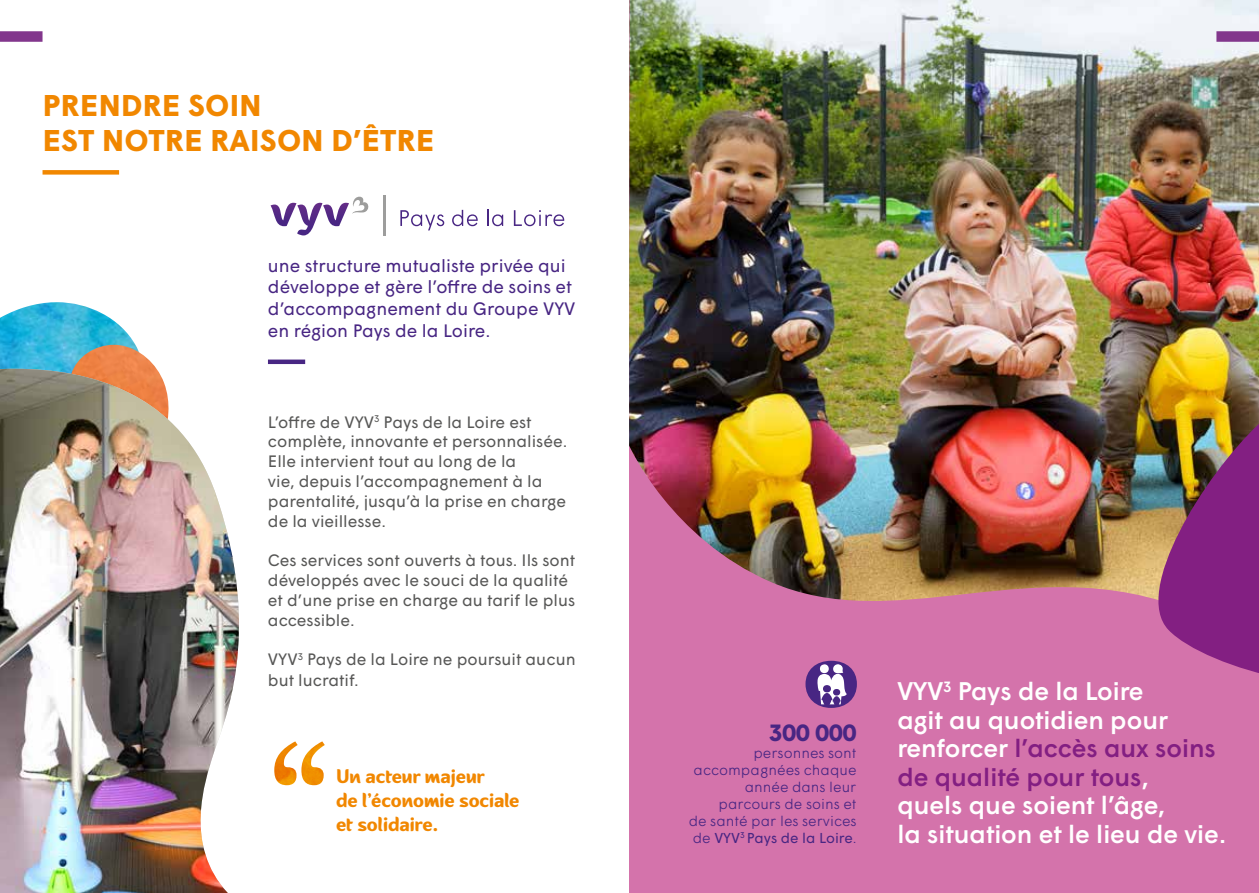
<style>
.page{position:relative;width:1259px;height:893px;background:#fff}
.page>*{position:absolute;margin:0;border:0;box-sizing:border-box;transform-origin:0 0}
.t1{font:700 30px/34.5px "Wigrum";letter-spacing:.01em;color:#f18700}
.t2{font:500 25.5px/28.5px "Wigrum";color:#fff}
.t3{font:700 23.55px "Wigrum";color:#482683}
.t4{font:19.5px/24px "Vyv";color:#f18700}
.t5{font:18px/21.6px "Wigrum";color:#482683}
.t6{font:16.5px/19.8px "Wigrum";color:#575756}
.t7{font:300 14.4px/17px "Wigrum";color:#482683;text-align:right}
.s1{font-weight:400}
.s2{color:#831f82}
</style>
<div class="page">
<div style="left:629px;top:0;width:630px;height:893px;background:#d473ab"></div>
<div style="left:0;top:31px;width:43px;height:11px;background:#82368c"></div>
<div style="left:43px;top:170px;width:76px;height:5px;background:#f18700"></div>
<hr style="left:268px;top:360px;width:37px;height:4px;background:#482683">
<img style="left:274px;top:741px;width:51px;height:44px">
<svg style="left:805px;top:661px;width:52px;height:47px"></svg>
<img style="left:629px;top:0;width:630px;height:601px">
<div style="left:1216px;top:31px;width:43px;height:11px;background:#82368c"></div>
<img style="left:1131px;top:374px;width:128px;height:299px">
<img style="left:26px;top:302px;width:61px;height:5px">
<svg style="left:0;top:307px;width:157px;height:62px"></svg>
<img style="left:0;top:369px;width:239px;height:524px">
<svg style="left:270px;top:195px;width:295px;height:41px"></svg>
<h1 class="t1" style="left:43px;top:86px;width:393px">PRENDRE SOIN<br>EST NOTRE RAISON D’ÊTRE</h1>
<p class="t5" style="left:268px;top:253px;width:309px">une structure mutualiste privée qui développe et gère l’offre de soins et d’accompagnement du Groupe VYV en région Pays de la Loire.</p>
<p class="t6" style="left:268px;top:411px;width:301px">L’offre de VYV<sup>3</sup> Pays de la Loire est complète, innovante et personnalisée.<br>Elle intervient tout au long de la<br>vie, depuis l’accompagnement à la parentalité, jusqu’à la prise en charge de la vieillesse.</p>
<p class="t6" style="left:268px;top:549px;width:309px">Ces services sont ouverts à tous. Ils sont développés avec le souci de la qualité et d’une prise en charge au tarif le plus accessible.</p>
<p class="t6" style="left:268px;top:648px;width:309px;line-height:21px">VYV<sup>3</sup> Pays de la Loire ne poursuit aucun but lucratif.</p>
<p class="t4" style="left:336px;top:764px;width:185px">Un acteur majeur<br>de l’économie sociale et solidaire.</p>
<h3 class="t3" style="left:769px;top:715px;width:89px">300 000</h3>
<p class="t7" style="left:689px;top:743px;width:169px">personnes sont accompagnées chaque année dans leur parcours de soins et<br>de santé par les services de <span class="s1">VYV</span><sup>3</sup> <span class="s1">Pays de la Loire</span>.</p>
<h2 class="t2" style="left:897px;top:675px;width:330px">VYV<sup>3</sup> Pays de la Loire<br>agit au quotidien pour renforcer <span class="s2">l’accès aux soins de qualité pour tous</span>,<br>quels que soient l’âge,<br>la situation et le lieu de vie.</h2>
</div>
